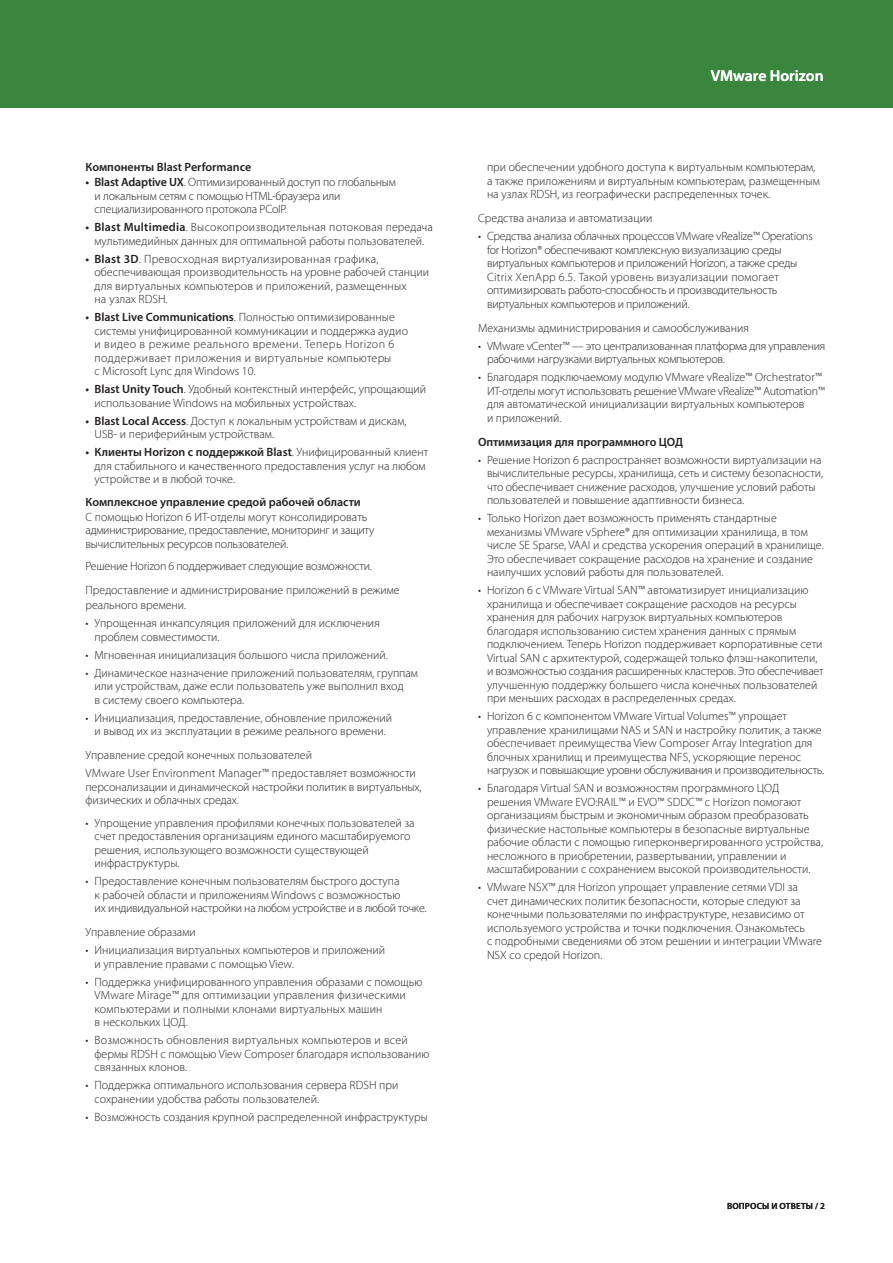
<style>
.page{position:relative;width:893px;height:1263px;background:#fff}
.page>*{position:absolute;margin:0;border:0;box-sizing:border-box;transform-origin:0 0}
._2a_Document_Title{font:600 15.75px "Myriad Pro";color:#fff}
._5a_Body_Answer{font:300 12px/13.5px "Myriad Pro";color:#231f20}
._5a_Body_Answer-2{font:300 12px/13.5px "Myriad Pro";letter-spacing:-.02em;color:#231f20}
._5a_Body_Answer_SA3{font:300 12px/15px "Myriad Pro";color:#231f20}
._4b_Subhead_2_Answer{font:600 12px "Myriad Pro";color:#231f20}
._5a_Body_Answer_SA3-2{font:600 12px "Myriad Pro";color:#231f20}
.Folio{font:600 9px "Myriad Pro";letter-spacing:.02em;color:#231f20}
.s1{font-weight:600}
</style>
<div class="page">
<div style="left:0;top:0;width:893px;height:108px;background:#3b863f"></div>
<p class="_4b_Subhead_2_Answer" style="left:86px;top:159px;width:167px">Компоненты Blast Performance</p>
<p class="_5a_Body_Answer" style="left:94px;top:175px;width:303px;text-indent:-9px"><span class="s1">• Blast Adaptive UX</span>. Оптимизированный доступ по глобальным и локальным сетям с помощью HTML-браузера или специализированного протокола PCoIP.</p>
<p class="_5a_Body_Answer" style="left:86px;top:220px;width:349px;text-align:center"><span class="s1">• Blast Multimedia</span>. Высокопроизводительная потоковая передача мультимедийных данных для оптимальной работы пользователей.</p>
<p class="_5a_Body_Answer" style="left:94px;top:252px;width:336px;text-indent:-9px"><span class="s1">• Blast 3D</span>. Превосходная виртуализированная графика, обеспечивающая производительность на уровне рабочей станции для виртуальных компьютеров и приложений, размещенных<br>на узлах RDSH.</p>
<p class="_5a_Body_Answer" style="left:94px;top:310px;width:315px;text-indent:-9px"><span class="s1">• Blast Live Communications</span>. Полностью оптимизированные системы унифицированной коммуникации и поддержка аудио и видео в режиме реального времени. Теперь Horizon 6 поддерживает приложения и виртуальные компьютеры<br>с Microsoft Lync для Windows 10.</p>
<p class="_5a_Body_Answer" style="left:94px;top:382px;width:333px;text-indent:-9px"><span class="s1">• Blast Unity Touch</span>. Удобный контекстный интерфейс, упрощающий использование Windows на мобильных устройствах.</p>
<p class="_5a_Body_Answer" style="left:94px;top:414px;width:314px;text-indent:-9px"><span class="s1">• Blast Local Access</span>. Доступ к локальным устройствам и дискам,<br>USB- и периферийным устройствам.</p>
<p class="_5a_Body_Answer" style="left:94px;top:445px;width:335px;text-indent:-9px"><span class="s1">• Клиенты Horizon с поддержкой Blast</span>. Унифицированный клиент для стабильного и качественного предоставления услуг на любом устройстве и в любой точке.</p>
<p class="_4b_Subhead_2_Answer" style="left:86px;top:494px;width:277px">Комплексное управление средой рабочей области</p>
<p class="_5a_Body_Answer-2" style="left:86px;top:510px;width:290px">С помощью Horizon 6 ИТ-отделы могут консолидировать администрирование, предоставление, мониторинг и защиту вычислительных ресурсов пользователей.</p>
<p class="_5a_Body_Answer-2" style="left:86px;top:559px;width:288px">Решение Horizon 6 поддерживает следующие возможности.</p>
<p class="_5a_Body_Answer_SA3" style="left:86px;top:582px;width:316px">Предоставление и администрирование приложений в режиме реального времени.</p>
<p class="_5a_Body_Answer" style="left:94px;top:616px;width:287px;text-indent:-9px">• Упрощенная инкапсуляция приложений для исключения проблем совместимости.</p>
<p class="_5a_Body_Answer" style="left:86px;top:648px;width:304px">• Мгновенная инициализация большого числа приложений.</p>
<p class="_5a_Body_Answer" style="left:94px;top:666px;width:325px;text-indent:-9px">• Динамическое назначение приложений пользователям, группам или устройствам, даже если пользователь уже выполнил вход<br>в систему своего компьютера.</p>
<p class="_5a_Body_Answer" style="left:86px;top:711px;width:308px;text-align:center">• Инициализация, предоставление, обновление приложений и вывод их из эксплуатации в режиме реального времени.</p>
<p class="_5a_Body_Answer_SA3" style="left:86px;top:747px;width:228px">Управление средой конечных пользователей</p>
<p class="_5a_Body_Answer" style="left:86px;top:766px;width:338px">VMware User Environment Manager™ предоставляет возможности персонализации и динамической настройки политик в виртуальных, физических и облачных средах.</p>
<p class="_5a_Body_Answer" style="left:94px;top:816px;width:322px;text-indent:-9px">• Упрощение управления профилями конечных пользователей за счет предоставления организациям единого масштабируемого решения, использующего возможности существующей инфраструктуры.</p>
<p class="_5a_Body_Answer" style="left:94px;top:874px;width:334px;text-indent:-9px">• Предоставление конечным пользователям быстрого доступа<br>к рабочей области и приложениям Windows с возможностью<br>их индивидуальной настройки на любом устройстве и в любой точке.</p>
<p class="_5a_Body_Answer_SA3" style="left:86px;top:924px;width:112px">Управление образами</p>
<p class="_5a_Body_Answer" style="left:94px;top:943px;width:292px;text-indent:-9px">• Инициализация виртуальных компьютеров и приложений и управление правами с помощью View.</p>
<p class="_5a_Body_Answer" style="left:94px;top:975px;width:329px;text-indent:-9px">• Поддержка унифицированного управления образами с помощью VMware Mirage™ для оптимизации управления физическими компьютерами и полными клонами виртуальных машин<br>в нескольких ЦОД.</p>
<p class="_5a_Body_Answer" style="left:94px;top:1033px;width:336px;text-indent:-9px">• Возможность обновления виртуальных компьютеров и всей фермы RDSH с помощью View Composer благодаря использованию связанных клонов.</p>
<p class="_5a_Body_Answer" style="left:94px;top:1078px;width:305px;text-indent:-9px">• Поддержка оптимального использования сервера RDSH при сохранении удобства работы пользователей.</p>
<p class="_5a_Body_Answer" style="left:86px;top:1110px;width:344px">• Возможность создания крупной распределенной инфраструктуры</p>
<p class="_2a_Document_Title" style="left:711px;top:66px;width:115px">VMware Horizon</p>
<p class="_5a_Body_Answer" style="left:487px;top:160px;width:334px">при обеспечении удобного доступа к виртуальным компьютерам, а также приложениям и виртуальным компьютерам, размещенным на узлах RDSH, из географически распределенных точек.</p>
<p class="_5a_Body_Answer_SA3" style="left:478px;top:210px;width:176px">Средства анализа и автоматизации</p>
<p class="_5a_Body_Answer-2" style="left:487px;top:229px;width:327px;text-indent:-9px">• Средства анализа облачных процессов VMware vRealize™ Operations for Horizon® обеспечивают комплексную визуализацию среды виртуальных компьютеров и приложений Horizon, а также среды Citrix XenApp 6.5. Такой уровень визуализации помогает оптимизировать работо-способность и производительность виртуальных компьютеров и приложений.</p>
<p class="_5a_Body_Answer_SA3" style="left:478px;top:320px;width:272px">Механизмы администрирования и самообслуживания</p>
<p class="_5a_Body_Answer-2" style="left:487px;top:339px;width:340px;text-indent:-9px">• VMware vCenter™ — это централизованная платформа для управления рабочими нагрузками виртуальных компьютеров.</p>
<p class="_5a_Body_Answer" style="left:487px;top:370px;width:339px;text-indent:-9px">• Благодаря подключаемому модулю VMware vRealize™ Orchestrator™ ИТ-отделы могут использовать решение VMware vRealize™ Automation™ для автоматической инициализации виртуальных компьютеров<br>и приложений.</p>
<p class="_5a_Body_Answer_SA3-2" style="left:478px;top:434px;width:207px">Оптимизация для программного ЦОД</p>
<p class="_5a_Body_Answer" style="left:487px;top:453px;width:338px;text-indent:-9px">• Решение Horizon 6 распространяет возможности виртуализации на вычислительные ресурсы, хранилища, сеть и систему безопасности, что обеспечивает снижение расходов, улучшение условий работы пользователей и повышение адаптивности бизнеса.</p>
<p class="_5a_Body_Answer" style="left:487px;top:511px;width:338px;text-indent:-9px">• Только Horizon дает возможность применять стандартные механизмы VMware vSphere® для оптимизации хранилища, в том числе SE Sparse, VAAI и средства ускорения операций в хранилище.<br>Это обеспечивает сокращение расходов на хранение и создание наилучших условий работы для пользователей.</p>
<p class="_5a_Body_Answer" style="left:487px;top:583px;width:338px;text-indent:-9px">• Horizon 6 с VMware Virtual SAN™ автоматизирует инициализацию хранилища и обеспечивает сокращение расходов на ресурсы хранения для рабочих нагрузок виртуальных компьютеров благодаря использованию систем хранения данных с прямым подключением. Теперь Horizon поддерживает корпоративные сети Virtual SAN с архитектурой, содержащей только флэш-накопители, и возможностью создания расширенных кластеров. Это обеспечивает улучшенную поддержку большего числа конечных пользователей при меньших расходах в распределенных средах.</p>
<p class="_5a_Body_Answer" style="left:487px;top:709px;width:339px;text-indent:-9px">• Horizon 6 с компонентом VMware Virtual Volumes™ упрощает управление хранилищами NAS и SAN и настройку политик, а также обеспечивает преимущества View Composer Array Integration для блочных хранилищ и преимущества NFS, ускоряющие перенос нагрузок и повышающие уровни обслуживания и производительность.</p>
<p class="_5a_Body_Answer" style="left:487px;top:781px;width:338px;text-indent:-9px">• Благодаря Virtual SAN и возможностям программного ЦОД решения VMware EVO:RAIL™ и EVO™ SDDC™ с Horizon помогают организациям быстрым и экономичным образом преобразовать физические настольные компьютеры в безопасные виртуальные рабочие области с помощью гиперконвергированного устройства, несложного в приобретении, развертывании, управлении и масштабировании с сохранением высокой производительности.</p>
<p class="_5a_Body_Answer" style="left:487px;top:880px;width:336px;text-indent:-9px">• VMware NSX™ для Horizon упрощает управление сетями VDI за счет динамических политик безопасности, которые следуют за конечными пользователями по инфраструктуре, независимо от используемого устройства и точки подключения. Ознакомьтесь<br>с подробными сведениями об этом решении и интеграции VMware NSX со средой Horizon.</p>
<p class="Folio" style="left:727px;top:1200px;width:99px">ВОПРОСЫ И ОТВЕТЫ / 2</p>
</div>
